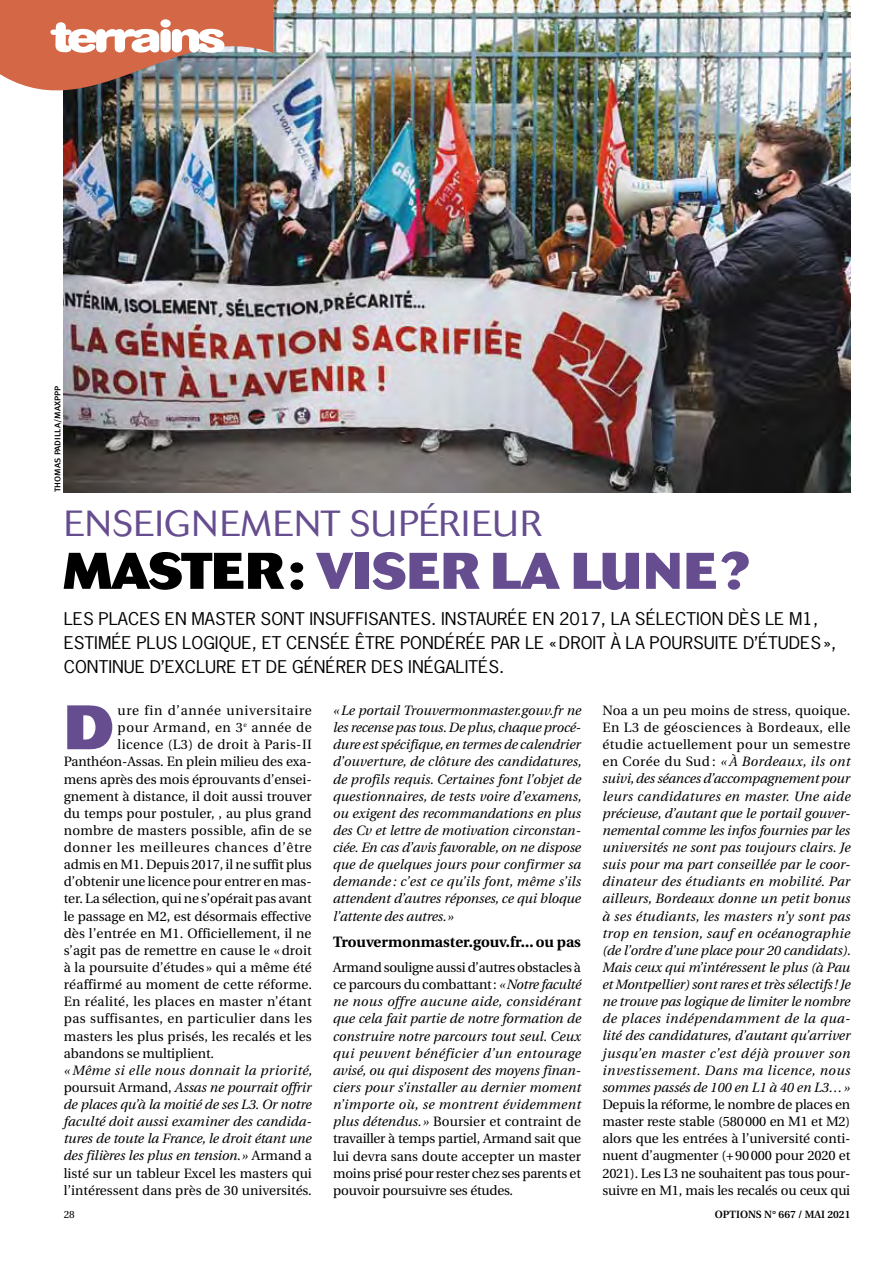
<style>
.page{position:relative;width:893px;height:1263px;background:#fff}
.page>*{position:absolute;margin:0;border:0;box-sizing:border-box;transform-origin:0 0}
.t1{font:800 62.1px "Cosmos";color:#654d8f}
.t2{font:800 51px "Cosmos";color:#654d8f}
.t3{font:300 36px "Cosmos";letter-spacing:.025em;color:#654d8f}
.t4{font:16.5px/24px "News Gothic";color:#000;scale:1.1 1}
.t5{font:700 15px "Utopia";color:#000}
.t6{font:italic 13.5px/17.1px "Utopia";letter-spacing:-.005em;color:#000;text-align:justify}
.t7{font:13.5px/17.1px "Utopia";letter-spacing:.005em;color:#000;text-align:justify}
.t8{font:13.5px "Utopia";letter-spacing:.03em;color:#000}
.t9{font:13.5px "Utopia";letter-spacing:.05em;color:#000}
.t10{font:13.5px "Utopia";letter-spacing:.025em;color:#000}
.t11{font:13.5px "Utopia";letter-spacing:.04em;color:#000}
.t12{font:600 10.5px "Utopia";color:#000}
.t13{font:10.5px "Utopia";color:#000}
.t14{font:500 8.25px "Meta Plus";color:#000;scale:1.1 1}
.s1{color:#000}
.s2{font-style:normal}
</style>
<div class="page">
<img style="left:64px;top:0;width:786px;height:492px">
<img style="left:0;top:0;width:274px;height:93px">
<p class="t14" style="left:53px;top:492px;width:98px;rotate:-90deg">Thomas Padilla/maxppp</p>
<h3 class="t3" style="left:64px;top:503px;width:480px">ENSEIGNEMENT SUPÉRIEUR</h3>
<h2 class="t2" style="left:64px;top:541px;width:687px"><span class="s1">MASTER:</span> VISER LA LUNE?</h2>
<p class="t4" style="left:64px;top:607px;width:704px">LES PLACES EN MASTER SONT INSUFFISANTES. INSTAURÉE EN 2017, LA SÉLECTION DÈS LE M1,<br>ESTIMÉE PLUS LOGIQUE, ET CENSÉE ÊTRE PONDÉRÉE PAR LE «DROIT À LA POURSUITE D’ÉTUDES»,<br>CONTINUE D’EXCLURE ET DE GÉNÉRER DES INÉGALITÉS.</p>
<p class="t6" style="left:333px;top:702px;width:250px">«Le portail Trouvermonmaster.gouv.fr ne les recense pas tous. De plus, chaque procé&shy;dure est spécifique, en termes de calendrier d’ouverture, de clôture des candidatures, de profils requis. Certaines font l’objet de questionnaires, de tests voire d’examens, ou exigent des recommandations en plus des Cv et lettre de motivation circonstan&shy;ciée. En cas d’avis favorable, on ne dispose que de quelques jours pour confirmer sa demande : c’est ce qu’ils font, même s’ils attendent d’autres réponses, ce qui bloque l’attente des autres.»</p>
<p class="t5" style="left:333px;top:933px;width:249px">Trouvermonmaster.gouv.fr... ou pas</p>
<p class="t6" style="left:333px;top:959px;width:250px"><span class="s2">Armand souligne aussi d’autres obstacles à ce parcours du combattant:</span> «Notre faculté ne nous offre aucune aide, considérant que cela fait partie de notre formation de construire notre parcours tout seul. Ceux qui peuvent bénéficier d’un entourage avisé, ou qui disposent des moyens finan&shy;ciers pour s’installer au dernier moment n’importe où, se montrent évidemment plus détendus.» <span class="s2">Boursier et contraint de travailler à temps partiel, Armand sait que lui devra sans doute accepter un master moins prisé pour rester chez ses parents et pouvoir poursuivre ses études.</span></p>
<p class="t6" style="left:602px;top:702px;width:250px"><span class="s2">Noa a un peu moins de stress, quoique.<br>En L3 de géosciences à Bordeaux, elle étudie actuellement pour un semestre en Corée du Sud :</span> « À Bordeaux, ils ont suivi, des séances d’accompagnement pour leurs candidatures en master. Une aide précieuse, d’autant que le portail gouver&shy;nemental comme les infos fournies par les universités ne sont pas toujours clairs. Je suis pour ma part conseillée par le coor&shy;dinateur des étudiants en mobilité. Par ailleurs, Bordeaux donne un petit bonus à ses étudiants, les masters n’y sont pas trop en tension, sauf en océanographie (de l’ordre d’une place pour 20 candidats).<br>Mais ceux qui m’intéressent le plus (à Pau et Montpellier) sont rares et très sélectifs! Je ne trouve pas logique de limiter le nombre de places indépendamment de la qua&shy;lité des candidatures, d’autant qu’arriver jusqu’en master c’est déjà prouver son investissement. Dans ma licence, nous sommes passés de 100 en L1 à 40 en L3…»</p>
<p class="t7" style="left:602px;top:1096px;width:250px">Depuis la réforme, le nombre de places en master reste stable (580000 en M1 et M2) alors que les entrées à l’université conti‑ nuent d’augmenter (+90000 pour 2020 et 2021). Les L3 ne souhaitent pas tous pour‑ suivre en M1, mais les recalés ou ceux qui</p>
<h1 class="t1" style="left:64px;top:691px;width:52px">D</h1>
<p class="t9" style="left:118px;top:703px;width:196px">ure fin d’année universitaire</p>
<p class="t11" style="left:118px;top:720px;width:196px">pour Armand, en 3<sup>e</sup> année de</p>
<p class="t8" style="left:118px;top:737px;width:196px">licence (L3) de droit à Paris‑II</p>
<p class="t7" style="left:64px;top:753px;width:250px">Panthéon-Assas. En plein milieu des exa‑</p>
<p class="t7" style="left:64px;top:771px;width:250px">mens après des mois éprouvants d’ensei‑</p>
<p class="t7" style="left:64px;top:788px;width:249px">gnement à distance, il doit aussi trouver</p>
<p class="t7" style="left:64px;top:805px;width:249px">du temps pour postuler, , au plus grand</p>
<p class="t7" style="left:64px;top:822px;width:249px">nombre de masters possible, afin de se</p>
<p class="t9" style="left:64px;top:840px;width:250px">donner les meilleures chances d’être</p>
<p class="t7" style="left:64px;top:856px;width:250px">admis en M1. Depuis 2017, il ne suffit plus</p>
<p class="t7" style="left:64px;top:873px;width:250px">d’obtenir une licence pour entrer en mas‑</p>
<p class="t7" style="left:64px;top:890px;width:250px">ter. La sélection, qui ne s’opérait pas avant</p>
<p class="t7" style="left:64px;top:908px;width:249px">le passage en M2, est désormais effective</p>
<p class="t7" style="left:64px;top:925px;width:249px">dès l’entrée en M1. Officiellement, il ne</p>
<p class="t7" style="left:64px;top:942px;width:250px">s’agit pas de remettre en cause le « droit</p>
<p class="t7" style="left:64px;top:959px;width:249px">à la poursuite d’études » qui a même été</p>
<p class="t7" style="left:64px;top:976px;width:250px">réaffirmé au moment de cette réforme.</p>
<p class="t10" style="left:64px;top:994px;width:249px">En réalité, les places en master n’étant</p>
<p class="t8" style="left:64px;top:1011px;width:250px">pas suffisantes, en particulier dans les</p>
<p class="t7" style="left:64px;top:1028px;width:250px">masters les plus prisés, les recalés et les</p>
<p class="t7" style="left:64px;top:1045px;width:152px">abandons se multiplient.</p>
<p class="t6" style="left:64px;top:1062px;width:250px">« Même si elle nous donnait la priorité, <span class="s2">poursuit Armand,</span> Assas ne pourrait offrir de places qu’à la moitié de ses L3. Or notre faculté doit aussi examiner des candida&shy;tures de toute la France, le droit étant une des filières les plus en tension.» <span class="s2">Armand a listé sur un tableur Excel les masters qui l’intéressent dans près de 30 universités.</span></p>
<p class="t13" style="left:64px;top:1208px;width:13px">28</p>
<p class="t12" style="left:715px;top:1208px;width:137px">OPTIONS N° 667 / mai 2021</p>
</div>
